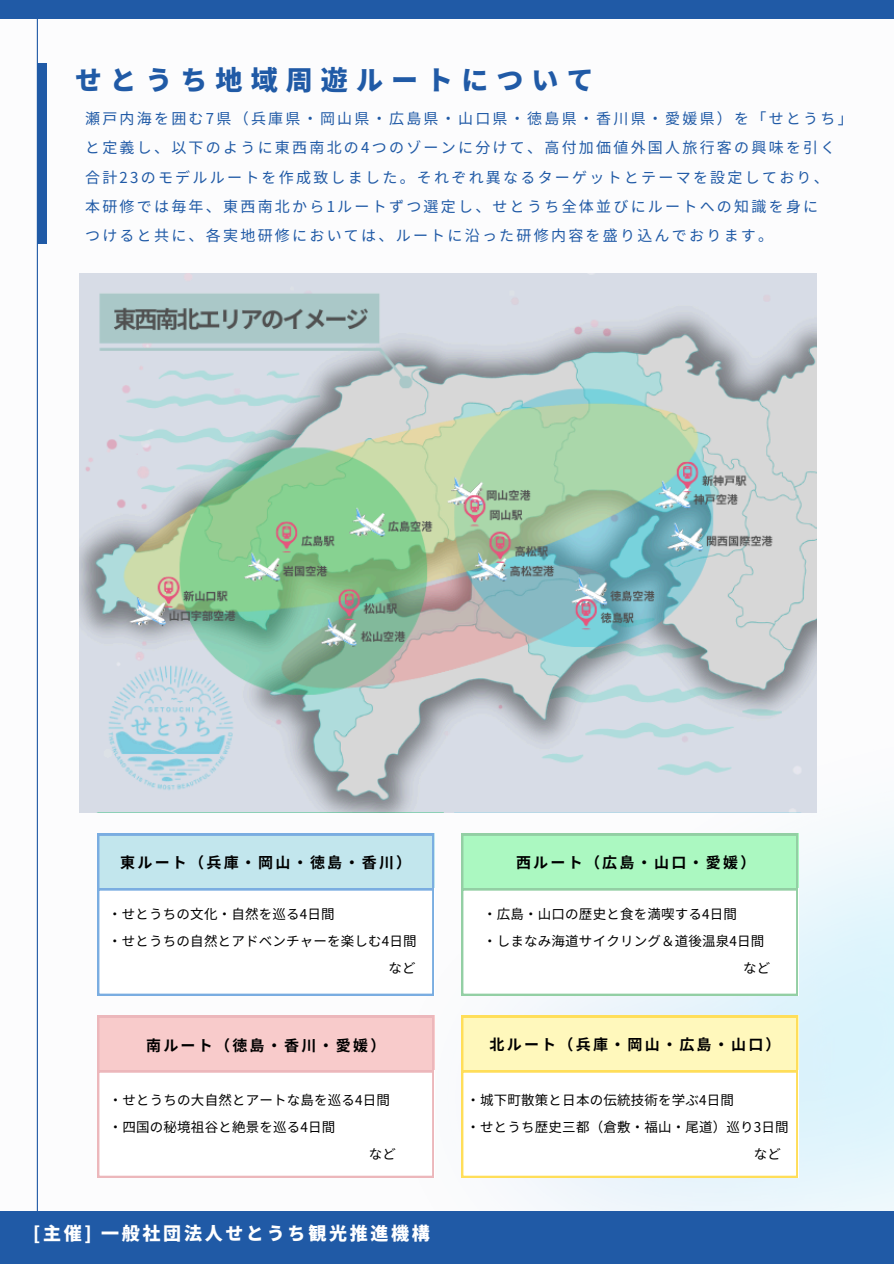
<style>
.page{position:relative;width:894px;height:1264px;background:#fff}
.page>*{position:absolute;margin:0;border:0;box-sizing:border-box;transform-origin:0 0}
.t1{font:900 27px "Noto Sans JP";letter-spacing:.3em;color:#205aa6}
.t2{font:900 18px "Noto Sans JP";letter-spacing:.15em;color:#fff}
.t3{font:15px/29.2px "Noto Sans JP";letter-spacing:.15em;color:#205aa6}
.t4{font:700 15px "Noto Sans JP";letter-spacing:.15em;color:#000}
.t5{font:13.5px "Noto Sans JP";letter-spacing:.015em;color:#000}
</style>
<div class="page">
<hr style="left:37px;top:0;width:1px;height:1263px;background:#205aa6">
<div style="left:37px;top:63px;width:9px;height:181px;background:#205aa6"></div>
<img style="left:349px;top:683px;width:544px;height:528px">
<div style="left:0;top:0;width:893px;height:19px;background:#205aa6"></div>
<img style="left:79px;top:274px;width:737px;height:538px">
<svg style="left:97px;top:833px;width:336px;height:162px"></svg>
<div style="left:0;top:1211px;width:893px;height:52px;background:#205aa6"></div>
<svg style="left:97px;top:1015px;width:336px;height:162px"></svg>
<svg style="left:461px;top:833px;width:336px;height:162px"></svg>
<svg style="left:461px;top:1015px;width:336px;height:162px"></svg>
<p class="t1" style="left:75px;top:59px;width:520px">せとうち地域周遊ルートについて</p>
<p class="t3" style="left:85px;top:103px;width:769px">瀬戸内海を囲む7県（兵庫県・岡山県・広島県・山口県・徳島県・香川県・愛媛県）を「せとうち」と定義し、以下のように東西南北の4つのゾーンに分けて、高付加価値外国人旅行客の興味を引く</p>
<p class="t3" style="left:85px;top:162px;width:745px">合計23のモデルルートを作成致しました。それぞれ異なるターゲットとテーマを設定しており、</p>
<p class="t3" style="left:85px;top:191px;width:734px">本研修では毎年、東西南北から1ルートずつ選定し、せとうち全体並びにルートへの知識を身に</p>
<p class="t3" style="left:85px;top:220px;width:689px">つけると共に、各実地研修においては、ルートに沿った研修内容を盛り込んでおります。</p>
<h3 class="t4" style="left:120px;top:850px;width:292px">東ルート（兵庫・岡山・徳島・香川）</h3>
<p class="t4" style="left:516px;top:850px;width:241px">西ルート（広島・山口・愛媛）</p>
<p class="t5" style="left:108px;top:903px;width:228px">・せとうちの文化・自然を巡る4日間</p>
<h3 class="t5" style="left:108px;top:930px;width:310px">・せとうちの自然とアドベンチャーを楽しむ4日間</h3>
<p class="t5" style="left:388px;top:957px;width:29px">など</p>
<h3 class="t5" style="left:483px;top:903px;width:255px">・広島・山口の歴史と食を満喫する4日間</h3>
<p class="t5" style="left:483px;top:930px;width:283px">・しまなみ海道サイクリング＆道後温泉4日間</p>
<p class="t5" style="left:743px;top:957px;width:29px">など</p>
<p class="t4" style="left:146px;top:1033px;width:241px">南ルート（徳島・香川・愛媛）</p>
<p class="t4" style="left:489px;top:1032px;width:292px">北ルート（兵庫・岡山・広島・山口）</p>
<p class="t5" style="left:109px;top:1089px;width:283px">・せとうちの大自然とアートな島を巡る4日間</p>
<p class="t5" style="left:109px;top:1116px;width:228px">・四国の秘境祖谷と絶景を巡る4日間</p>
<h3 class="t5" style="left:369px;top:1143px;width:29px">など</h3>
<p class="t2" style="left:33px;top:1218px;width:398px">[主催] 一般社団法人せとうち観光推進機構</p>
<p class="t5" style="left:466px;top:1089px;width:269px">・城下町散策と日本の伝統技術を学ぶ4日間</p>
<p class="t5" style="left:466px;top:1116px;width:324px">・せとうち歴史三都（倉敷・福山・尾道）巡り3日間</p>
<p class="t5" style="left:753px;top:1143px;width:29px">など</p>
</div>
